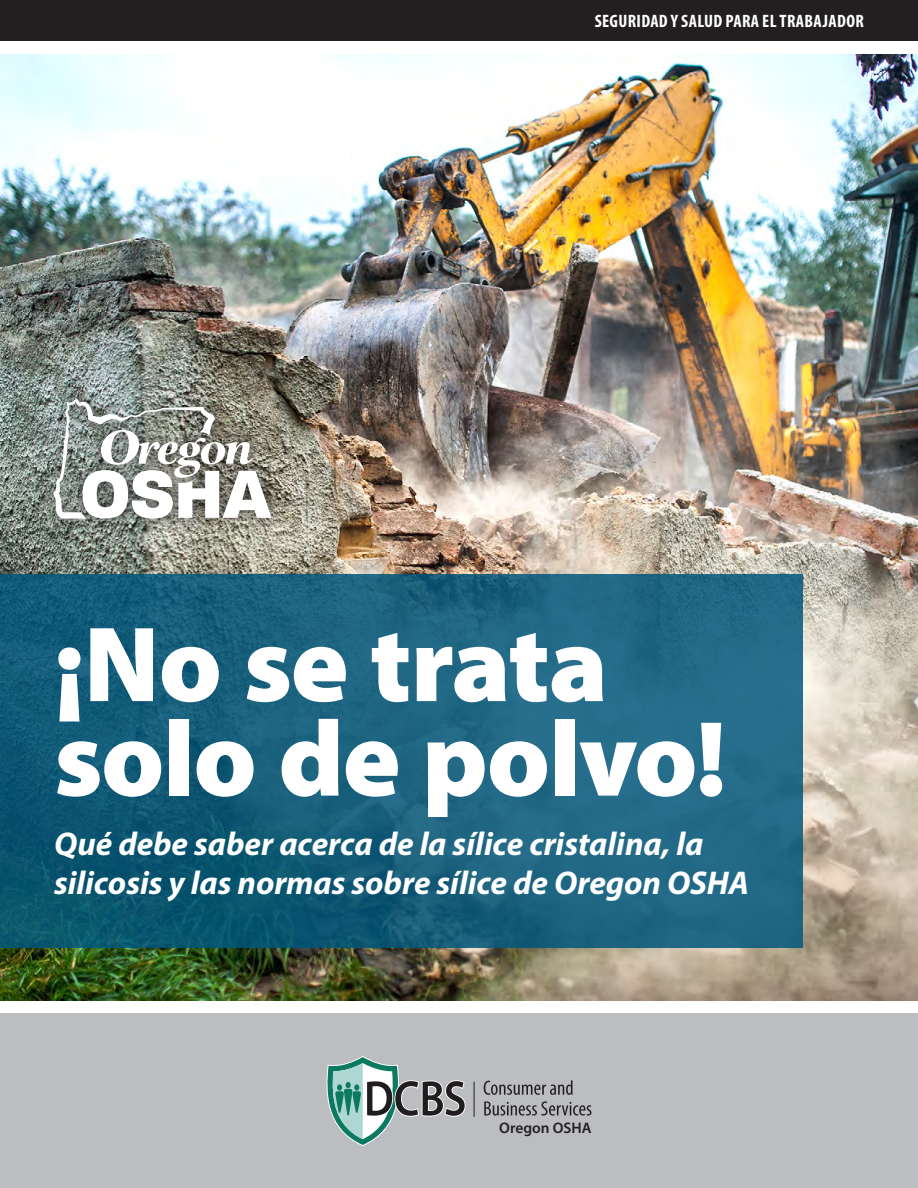
<style>
.page{position:relative;width:918px;height:1188px;background:#fff}
.page>*{position:absolute;margin:0;border:0;box-sizing:border-box;transform-origin:0 0}
.Cover_-_Title{font:900 108px/94.5px "Myriad Pro";letter-spacing:-.015em;color:#fff}
.Cover_-_Subtitle{font:italic 700 33px/39px "Myriad Pro";letter-spacing:-.005em;color:#fff}
.t1{font:700 condensed 18px "Myriad Pro";letter-spacing:.02em;color:#fff}
.t2{font:600 15.3px "Myriad Pro";color:#231f20}
</style>
<div class="page">
<img style="left:0;top:54px;width:918px;height:946px">
<div style="left:0;top:0;width:918px;height:40px;background:#231f20"></div>
<div style="left:0;top:1014px;width:918px;height:174px;background:#bcbdc0"></div>
<div style="left:39px;top:385px;width:246px;height:149px;background:#231f20;opacity:.75"></div>
<svg style="left:53px;top:399px;width:219px;height:120px"></svg>
<svg style="left:484px;top:1101px;width:107px;height:15px"></svg>
<svg style="left:484px;top:1080px;width:89px;height:15px"></svg>
<hr style="left:474px;top:1082px;width:1px;height:35px;background:#231f20">
<svg style="left:326px;top:1056px;width:140px;height:90px"></svg>
<svg style="left:0;top:574px;width:803px;height:374px;background:#19617e"></svg>
<p class="t1" style="left:595px;top:10px;width:271px">SEGURIDAD Y SALUD PARA EL TRABAJADOR</p>
<p class="Cover_-_Title" style="left:54px;top:619px;width:674px">¡No se trata solo de polvo!</p>
<p class="Cover_-_Subtitle" style="left:54px;top:823px;width:696px">Qué debe saber acerca de la sílice cristalina, la silicosis y las normas sobre sílice de Oregon OSHA</p>
<p class="t2" style="left:499px;top:1118px;width:94px">Oregon OSHA</p>
</div>
